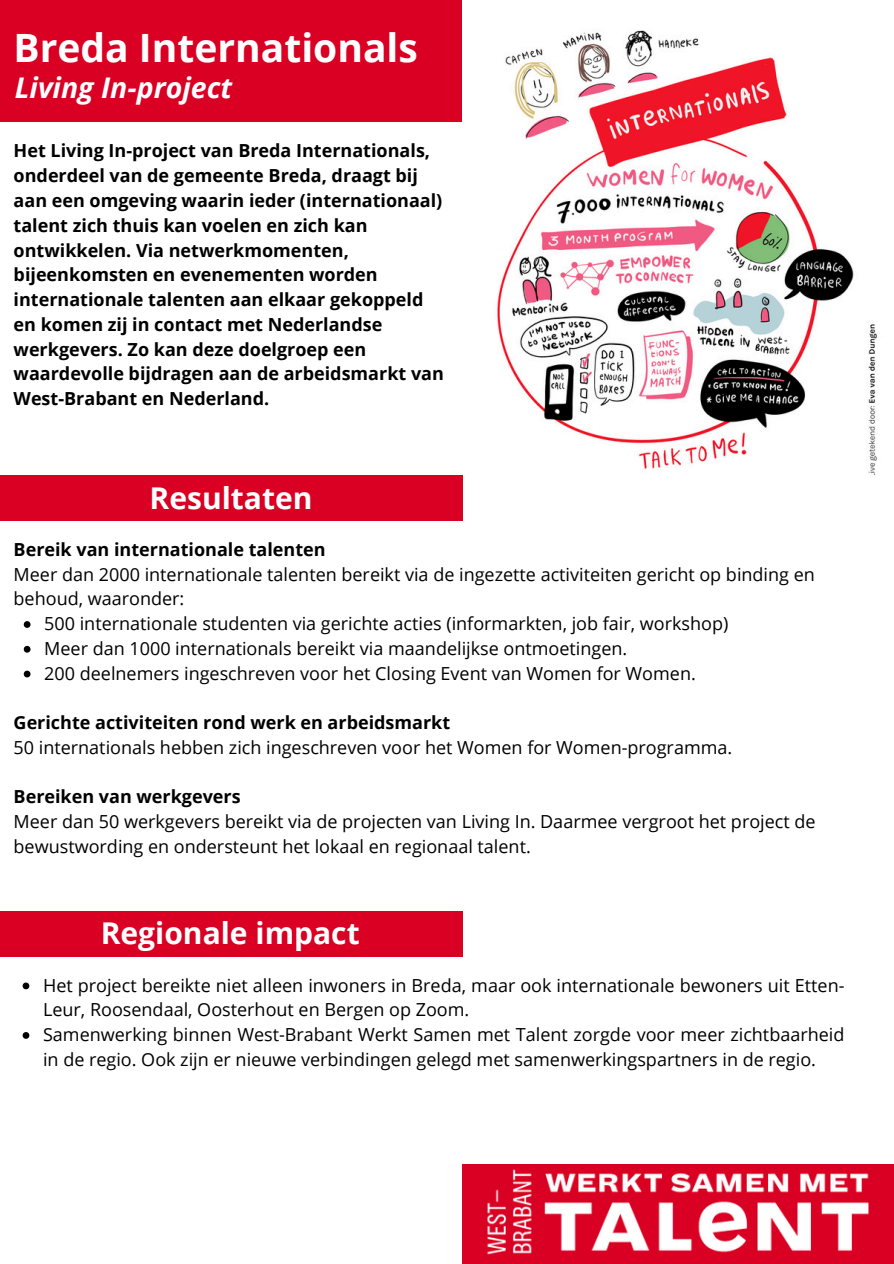
<style>
.page{position:relative;width:894px;height:1264px;background:#fff}
.page>*{position:absolute;margin:0;border:0;box-sizing:border-box;transform-origin:0 0}
.t1{font:700 39px "Open Sans";color:#fff}
.t2{font:700 30px "Open Sans";color:#fff}
.t3{font:italic 700 28.5px "Open Sans";color:#fff}
.t4{font:18px/24.8px "Open Sans";color:#000}
.t5{font:700 18px/24.8px "Open Sans";color:#000}
</style>
<div class="page">
<div style="left:0;top:0;width:824px;height:122px;background:#d90024"></div>
<img style="left:462px;top:0;width:415px;height:475px">
<div style="left:0;top:475px;width:462px;height:45px;background:#d90024"></div>
<div style="left:0;top:910px;width:462px;height:46px;background:#d90024"></div>
<svg style="left:24px;top:621px;width:6px;height:7px"></svg>
<svg style="left:24px;top:646px;width:6px;height:6px"></svg>
<svg style="left:24px;top:670px;width:6px;height:7px"></svg>
<img style="left:462px;top:1164px;width:431px;height:99px">
<svg style="left:23px;top:982px;width:6px;height:7px"></svg>
<svg style="left:23px;top:1032px;width:6px;height:6px"></svg>
<p class="t1" style="left:14px;top:20px;width:406px">Breda Internationals</p>
<p class="t3" style="left:15px;top:67px;width:219px">Living In-project</p>
<p class="t5" style="left:14px;top:138px;width:431px">Het Living In-project van Breda Internationals, onderdeel van de gemeente Breda, draagt bij aan een omgeving waarin ieder (internationaal) talent zich thuis kan voelen en zich kan ontwikkelen. Via netwerkmomenten, bijeenkomsten en evenementen worden internationale talenten aan elkaar gekoppeld en komen zij in contact met Nederlandse werkgevers. Zo kan deze doelgroep een waardevolle bijdragen aan de arbeidsmarkt van West-Brabant en Nederland.</p>
<p class="t2" style="left:149px;top:476px;width:164px">Resultaten</p>
<h1 class="t5" style="left:14px;top:536px;width:313px">Bereik van internationale talenten</h1>
<h2 class="t4" style="left:14px;top:561px;width:802px">Meer dan 2000 internationale talenten bereikt via de ingezette activiteiten gericht op binding en behoud, waaronder:</h2>
<p class="t4" style="left:44px;top:610px;width:685px">500 internationale studenten via gerichte acties (informarkten, job fair, workshop)</p>
<h3 class="t4" style="left:44px;top:635px;width:584px">Meer dan 1000 internationals bereikt via maandelijkse ontmoetingen.</h3>
<h2 class="t4" style="left:44px;top:660px;width:653px">200 deelnemers ingeschreven voor het Closing Event van Women for Women.</h2>
<p class="t5" style="left:14px;top:709px;width:438px">Gerichte activiteiten rond werk en arbeidsmarkt</p>
<p class="t4" style="left:14px;top:734px;width:720px">50 internationals hebben zich ingeschreven voor het Women for Women-programma.</p>
<p class="t5" style="left:14px;top:784px;width:228px">Bereiken van werkgevers</p>
<p class="t4" style="left:14px;top:808px;width:803px">Meer dan 50 werkgevers bereikt via de projecten van Living In. Daarmee vergroot het project de bewustwording en ondersteunt het lokaal en regionaal talent.</p>
<p class="t2" style="left:101px;top:912px;width:260px">Regionale impact</p>
<h2 class="t4" style="left:43px;top:972px;width:802px">Het project bereikte niet alleen inwoners in Breda, maar ook internationale bewoners uit Etten-<br>Leur, Roosendaal, Oosterhout en Bergen op Zoom.</h2>
<p class="t4" style="left:43px;top:1021px;width:802px">Samenwerking binnen West-Brabant Werkt Samen met Talent zorgde voor meer zichtbaarheid in de regio. Ook zijn er nieuwe verbindingen gelegd met samenwerkingspartners in de regio.</p>
</div>
